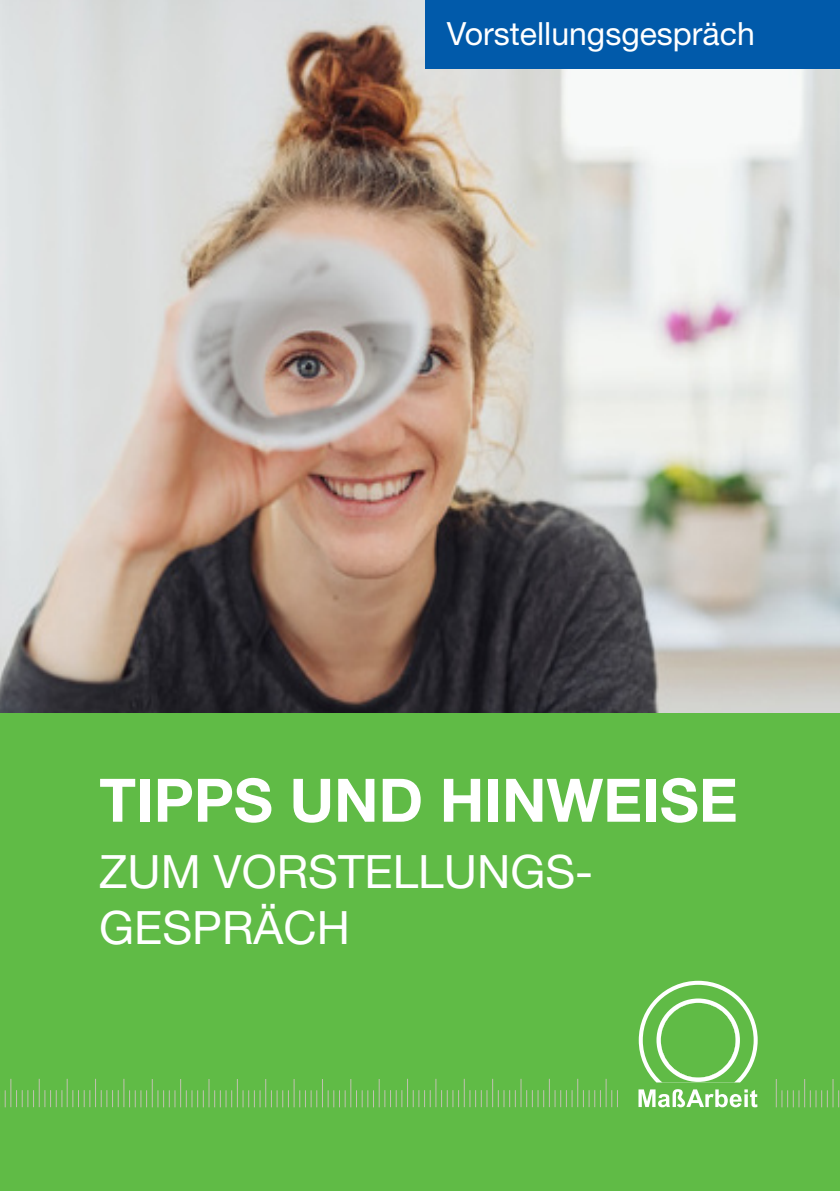
<style>
.page{position:relative;width:840px;height:1191px;background:#fff}
.page>*{position:absolute;margin:0;border:0;box-sizing:border-box;transform-origin:0 0}
.t1{font:700 60px "Helvetica Neue LT Std";color:#fff}
.t2{font:46px/55.2px "Helvetica Neue LT Std";color:#fff}
.t3{font:32px "Helvetica Neue LT Std";color:#fff}
</style>
<div class="page">
<img style="left:0;top:0;width:839px;height:713px">
<div style="left:0;top:713px;width:839px;height:478px;background:#60bb46"></div>
<div style="left:425px;top:0;width:414px;height:68px;background:#015aaa"></div>
<svg style="left:4px;top:980px;width:836px;height:127px"></svg>
<p class="t3" style="left:446px;top:15px;width:309px">VORSTELLUNGSGESPRÄCH</p>
<h1 class="t1" style="left:99px;top:763px;width:639px">TIPPS UND HINWEISE</h1>
<p class="t2" style="left:99px;top:843px;width:495px">ZUM VORSTELLUNGS-<br>GESPRÄCH</p>
</div>
